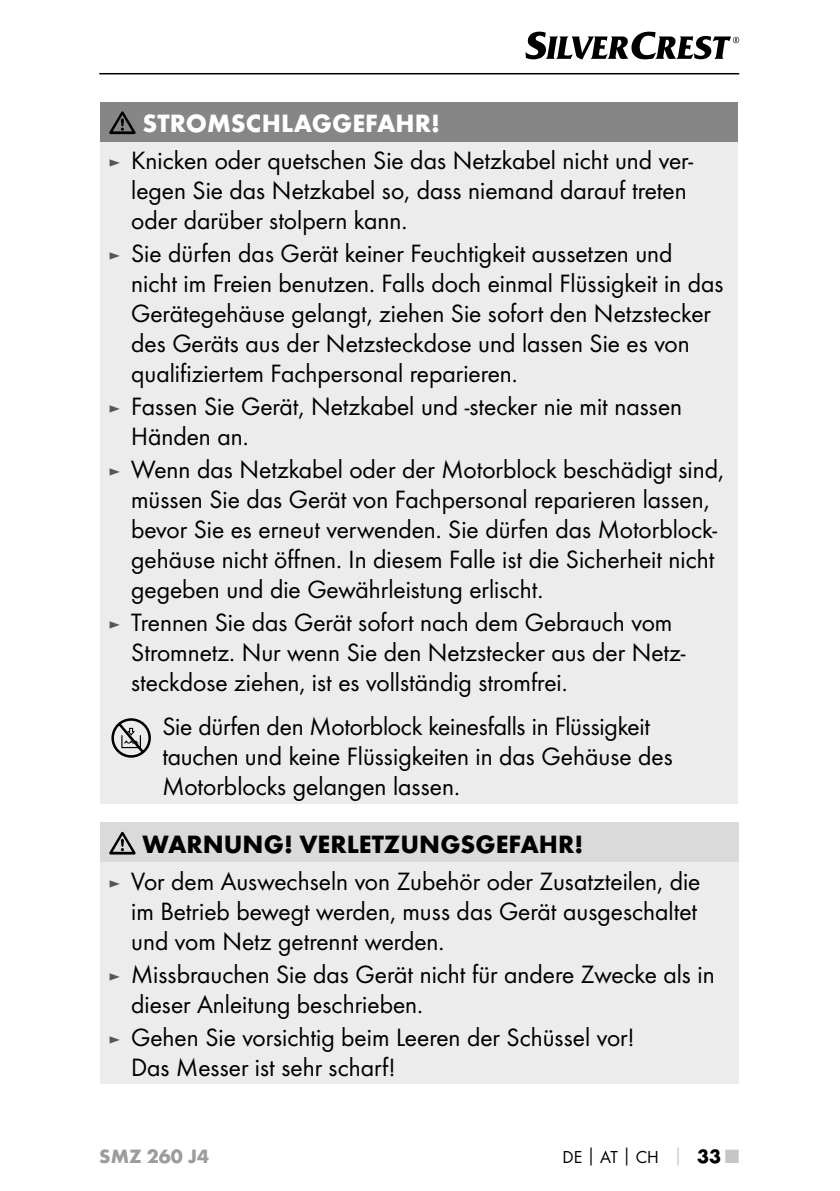
<style>
.page{position:relative;width:840px;height:1191px;background:#fff}
.page>*{position:absolute;margin:0;border:0;box-sizing:border-box;transform-origin:0 0}
.t1{font:26px/30px "Futura Boo";color:#000}
.t2{font:700 26px "Futura";color:#000}
.t3{font:700 26px "Futura";color:#fff}
.t4{font:700 20px "Futura";color:#9c9c9c}
.t5{font:18px "Futura Boo";color:#000}
.s1{font-size:18px;color:#565656}
.s2{font-family:"Futura";font-weight:700}
.s3{font-family:"Futura";font-weight:700;color:#c6c6c6}
.s4{font-family:"Futura";font-weight:700;font-size:20px}
.s5{font-family:"Futura";font-weight:700;font-size:20px;color:#c6c6c6}
</style>
<div class="page">
<hr style="left:99px;top:73px;width:639px;height:1px;background:#000">
<svg style="left:525px;top:32px;width:213px;height:28px"></svg>
<div style="left:100px;top:102px;width:637px;height:40px;background:#868686"></div>
<div style="left:100px;top:142px;width:637px;height:661px;background:#ececec"></div>
<svg style="left:109px;top:111px;width:26px;height:23px"></svg>
<svg style="left:111px;top:718px;width:40px;height:40px"></svg>
<div style="left:100px;top:822px;width:638px;height:40px;background:#dadada"></div>
<div style="left:100px;top:862px;width:638px;height:221px;background:#ececec"></div>
<svg style="left:109px;top:832px;width:26px;height:22px"></svg>
<p class="t3" style="left:142px;top:107px;width:298px">STROMSCHLAGGEFAHR!</p>
<p class="t1" style="left:131px;top:146px;width:563px;text-indent:-23px"><span class="s1">►</span> Knicken oder quetschen Sie das Netzkabel nicht und ver&shy;legen Sie das Netzkabel so, dass niemand darauf treten oder darüber stolpern kann.</p>
<p class="t1" style="left:131px;top:238px;width:593px;text-indent:-23px"><span class="s1">►</span> Sie dürfen das Gerät keiner Feuchtigkeit aussetzen und nicht im Freien benutzen. Falls doch einmal Flüssigkeit in das Gerätegehäuse gelangt, ziehen Sie sofort den Netzstecker des Geräts aus der Netzsteckdose und lassen Sie es von qualifiziertem Fachpersonal reparieren.</p>
<p class="t1" style="left:131px;top:391px;width:552px;text-indent:-23px"><span class="s1">►</span> Fassen Sie Gerät, Netzkabel und -stecker nie mit nassen<br>Händen an.</p>
<p class="t1" style="left:131px;top:454px;width:594px;text-indent:-23px"><span class="s1">►</span> Wenn das Netzkabel oder der Motorblock beschädigt sind, müssen Sie das Gerät von Fachpersonal reparieren lassen, bevor Sie es erneut verwenden. Sie dürfen das Motorblock&shy;gehäuse nicht öffnen. In diesem Falle ist die Sicherheit nicht gegeben und die Gewährleistung erlischt.</p>
<p class="t1" style="left:131px;top:607px;width:555px;text-indent:-23px"><span class="s1">►</span> Trennen Sie das Gerät sofort nach dem Gebrauch vom<br>Stromnetz. Nur wenn Sie den Netzstecker aus der Netz&shy;steckdose ziehen, ist es vollständig stromfrei.</p>
<p class="t1" style="left:162px;top:711px;width:511px">Sie dürfen den Motorblock keinesfalls in Flüssigkeit tauchen und keine Flüssigkeiten in das Gehäuse des<br>Motorblocks gelangen lassen.</p>
<p class="t2" style="left:142px;top:828px;width:442px">WARNUNG! VERLETZUNGSGEFAHR!</p>
<p class="t1" style="left:131px;top:866px;width:570px;text-align:justify;text-indent:-23px"><span class="s1">►</span> Vor dem Auswechseln von Zubehör oder Zusatzteilen, die im Betrieb bewegt werden, muss das Gerät ausgeschaltet und vom Netz getrennt werden.</p>
<p class="t1" style="left:131px;top:959px;width:584px;text-indent:-23px"><span class="s1">►</span> Missbrauchen Sie das Gerät nicht für andere Zwecke als in dieser Anleitung beschrieben.</p>
<p class="t1" style="left:131px;top:1021px;width:505px;text-indent:-23px"><span class="s1">►</span> Gehen Sie vorsichtig beim Leeren der Schüssel vor!<br>Das Messer ist sehr scharf!</p>
<p class="t4" style="left:99px;top:1143px;width:111px">SMZ 260 J4</p>
<p class="t5" style="left:562px;top:1145px;width:178px">DE<span class="s2">│</span>AT<span class="s2">│</span>CH <span class="s3">│</span> <span class="s4">33</span> <span class="s5">■</span></p>
</div>
